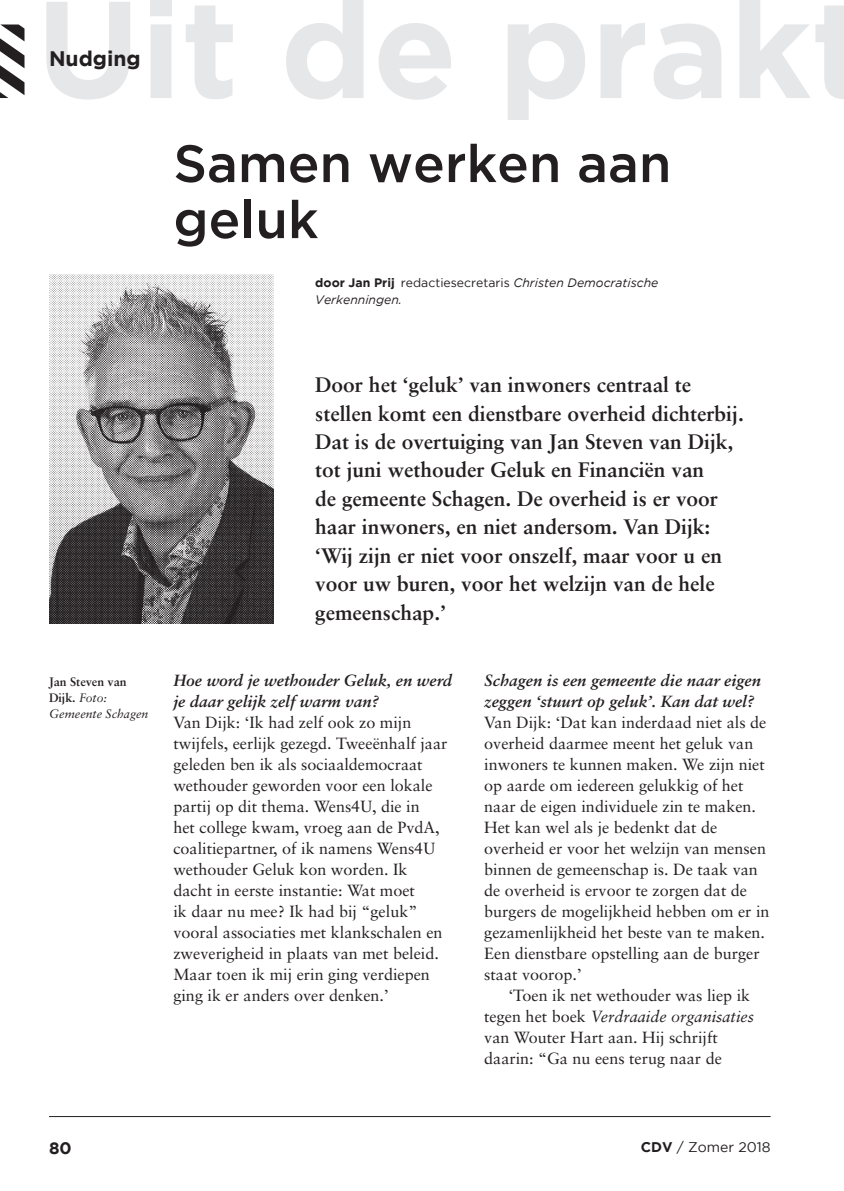
<style>
.page{position:relative;width:844px;height:1191px;background:#fff}
.page>*{position:absolute;margin:0;border:0;box-sizing:border-box;transform-origin:0 0}
.t1{font:700 137.38px "Gotham";color:#e6e7e9}
.t2{font:500 52.5px/56px "Gotham";color:#231f20}
.t3{font:700 21px/28.3px "Sabon LT";color:#231f20}
.t4{font:700 21px "Gotham";color:#231f20}
.t5{font:700 16.62px "Gotham";color:#231f20}
.t6{font:16.1px/21px "Sabon LT";color:#231f20}
.t7{font:italic 700 16.1px/21px "Sabon LT";color:#231f20}
.t8{font:14px "Gotham";color:#231f20}
.t9{font:italic 12.25px/16.6px "Gotham";color:#231f20}
.t10{font:italic 12.25px/15.8px "Sabon LT";color:#231f20}
.s1{font-weight:700;font-style:normal}
.s2{font-style:normal}
.s3{font-style:italic}
.s4{font-weight:700}
</style>
<div class="page">
<hr style="left:49px;top:1116px;width:721px;height:1px;background:#231f20">
<img style="left:49px;top:274px;width:224px;height:349px">
<svg style="left:0;top:24px;width:24px;height:74px"></svg>
<h1 class="t1" style="left:36px;top:-30px;width:833px">Uit de prakt</h1>
<h3 class="t4" style="left:49px;top:47px;width:93px">Nudging</h3>
<h2 class="t2" style="left:173px;top:134px;width:499px">Samen werken aan geluk</h2>
<p class="t9" style="left:315px;top:274px;width:344px"><span class="s1">door Jan Prij</span> <span class="s2">redactiesecretaris</span> Christen Democratische<br>Verkenningen.</p>
<p class="t10" style="left:49px;top:674px;width:101px"><span class="s1">Jan Steven van<br>Dijk.</span> Foto:<br>Gemeente Schagen</p>
<p class="t3" style="left:315px;top:370px;width:430px">Door het ‘geluk’ van inwoners centraal te stellen komt een dienstbare overheid dichterbij.<br>Dat is de overtuiging van Jan Steven van Dijk, tot juni wethouder Geluk en Financiën van<br>de gemeente Schagen. De overheid is er voor haar inwoners, en niet andersom. Van Dijk: ‘Wij zijn er niet voor onszelf, maar voor u en voor uw buren, voor het welzijn van de hele gemeenschap.’</p>
<p class="t7" style="left:173px;top:670px;width:280px">Hoe word je wethouder Geluk, en werd je daar gelijk zelf warm van?</p>
<p class="t6" style="left:173px;top:712px;width:275px">Van Dijk: ‘Ik had zelf ook zo mijn twijfels, eerlijk gezegd. Tweeënhalf jaar geleden ben ik als sociaaldemocraat wethouder geworden voor een lokale partij op dit thema. Wens4U, die in<br>het college kwam, vroeg aan de PvdA, coalitiepartner, of ik namens Wens4U wethouder Geluk kon worden. Ik dacht in eerste instantie: Wat moet<br>ik daar nu mee? Ik had bij “geluk” vooral associaties met klankschalen en zweverigheid in plaats van met beleid.<br>Maar toen ik mij erin ging verdiepen ging ik er anders over denken.’</p>
<p class="t7" style="left:484px;top:670px;width:278px">Schagen is een gemeente die naar eigen zeggen ‘stuurt op geluk’. Kan dat wel?</p>
<p class="t6" style="left:484px;top:712px;width:287px">Van Dijk: ‘Dat kan inderdaad niet als de overheid daarmee meent het geluk van inwoners te kunnen maken. We zijn niet op aarde om iedereen gelukkig of het naar de eigen individuele zin te maken.<br>Het kan wel als je bedenkt dat de overheid er voor het welzijn van mensen binnen de gemeenschap is. De taak van de overheid is ervoor te zorgen dat de burgers de mogelijkheid hebben om er in gezamenlijkheid het beste van te maken.<br>Een dienstbare opstelling aan de burger staat voorop.’</p>
<p class="t6" style="left:484px;top:985px;width:271px;text-indent:25px">‘Toen ik net wethouder was liep ik tegen het boek <span class="s3">Verdraaide organisaties </span>van Wouter Hart aan. Hij schrijft daarin: “Ga nu eens terug naar de</p>
<p class="t5" style="left:49px;top:1138px;width:24px">80</p>
<p class="t8" style="left:640px;top:1138px;width:131px"><span class="s4">CDV</span> / Zomer 2018</p>
</div>
